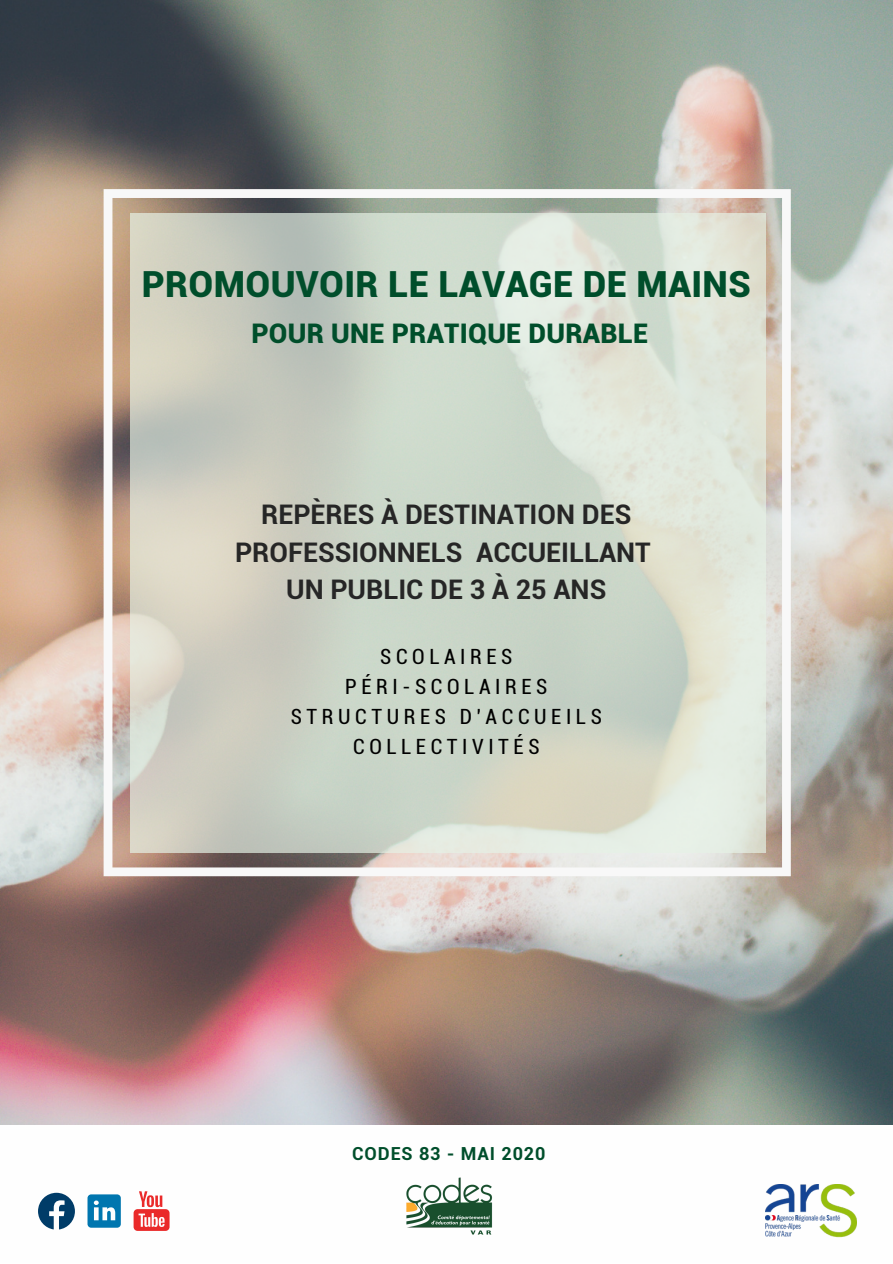
<style>
.page{position:relative;width:893px;height:1264px;background:#fff}
.page>*{position:absolute;margin:0;border:0;box-sizing:border-box;transform-origin:0 0}
.t1{font:900 36px "Roboto";letter-spacing:.01em;color:#004e2b}
.t2{font:700 27px/37px "Roboto";color:#262626;text-align:center}
.t3{font:900 27px "Roboto";letter-spacing:.01em;color:#004e2b}
.t4{font:condensed 21px/29.8px "Roboto";letter-spacing:.22em;color:#000;text-align:center}
.t5{font:700 18px "Roboto";letter-spacing:.05em;color:#004e2b}
</style>
<div class="page">
<img style="left:0;top:0;width:892px;height:1125px">
<svg style="left:104px;top:189px;width:686px;height:687px"></svg>
<svg style="left:130px;top:213px;width:635px;height:640px;background:#d1d7ca"></svg>
<svg style="left:87px;top:1194px;width:34px;height:33px"></svg>
<svg style="left:38px;top:1192px;width:37px;height:37px"></svg>
<svg style="left:134px;top:1191px;width:35px;height:39px"></svg>
<img style="left:406px;top:1177px;width:87px;height:58px">
<img style="left:765px;top:1184px;width:91px;height:53px">
<h1 class="t1" style="left:142px;top:264px;width:610px">PROMOUVOIR LE LAVAGE DE MAINS</h1>
<p class="t3" style="left:251px;top:318px;width:398px">POUR UNE PRATIQUE DURABLE</p>
<p class="t2" style="left:235px;top:496px;width:417px">REPÈRES À DESTINATION DES<br>PROFESSIONNELS ACCUEILLANT<br>UN PUBLIC DE 3 À 25 ANS</p>
<p class="t4" style="left:291px;top:642px;width:312px">SCOLAIRES<br>PÉRI-SCOLAIRES<br>STRUCTURES D'ACCUEILS<br>COLLECTIVITÉS</p>
<p class="t5" style="left:352px;top:1143px;width:195px">CODES 83 - MAI 2020</p>
</div>
